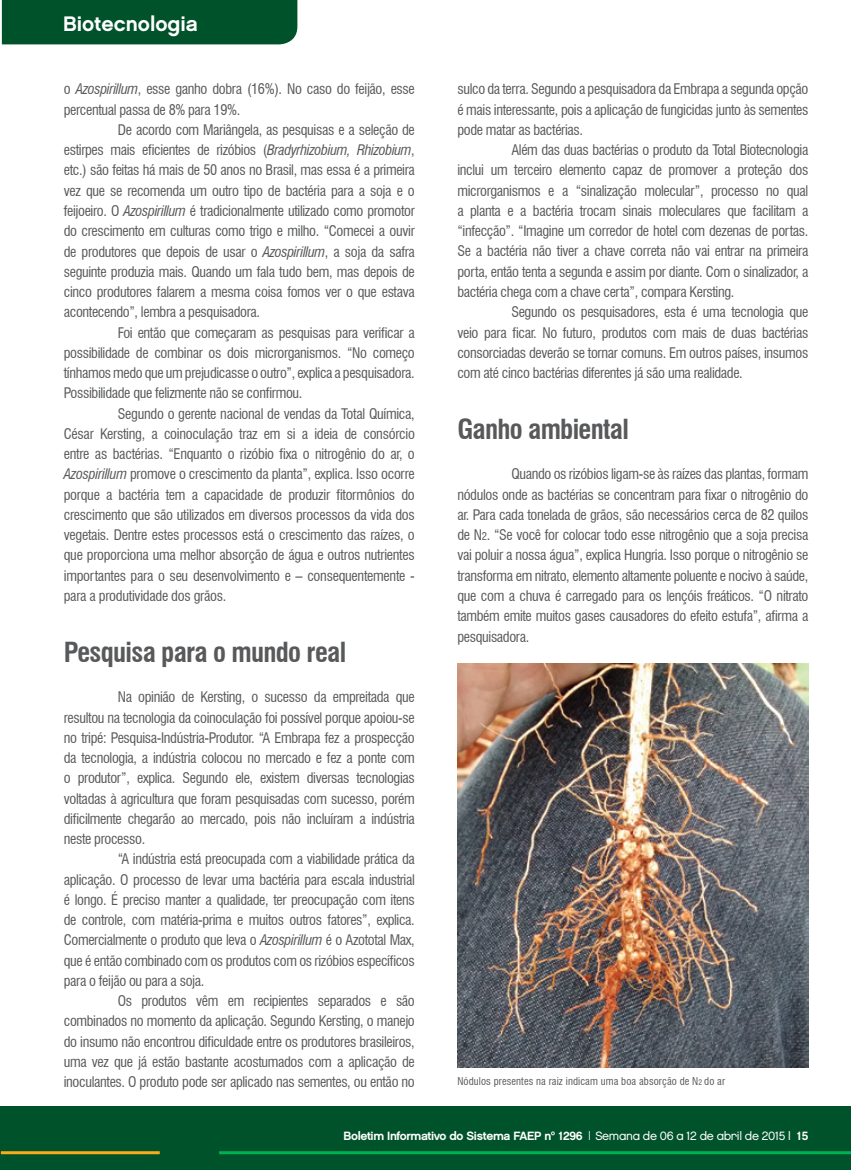
<style>
.page{position:relative;width:851px;height:1170px;background:#fff}
.page>*{position:absolute;margin:0;border:0;box-sizing:border-box;transform-origin:0 0}
.t1{font:700 condensed 27px "Swiss 721 BT";letter-spacing:-.025em;color:#58595b}
.t2{font:21px "Chalet New York Nineteen Sixty";color:#fff}
.t3{font:condensed 14.25px/20.2px "Swiss 721 BT";letter-spacing:-.025em;color:#58595b;text-align:justify}
.t4{font:12px "Chalet New York Nineteen Sixty";letter-spacing:-.03em;color:#fff}
.t5{font:condensed 10.5px "Swiss 721 BT";letter-spacing:.01em;color:#58595b}
.s1{font-style:italic}
.s2{font-size:10.5px}
.s3{font-size:7.5px}
.s4{font-family:"Chalet London Nineteen Eighty"}
</style>
<div class="page">
<div style="left:0;top:1106px;width:850px;height:63px;background:#00522a"></div>
<hr style="left:1px;top:1151px;width:159px;height:3px;background:#fbac18">
<hr style="left:219px;top:1151px;width:631px;height:3px;background:#00b055">
<div style="left:1px;top:0;width:296px;height:45px;background:#00522a"></div>
<img style="left:457px;top:663px;width:351px;height:403px">
<h2 class="t2" style="left:63px;top:11px;width:136px">Biotecnologia</h2>
<p class="t3" style="left:64px;top:79px;width:352px">o <span class="s1">Azospirillum</span>, esse ganho dobra (16%). No caso do feijão, esse percentual passa de 8% para 19%.</p>
<p class="t3" style="left:64px;top:120px;width:352px;text-indent:54px">De acordo com Mariângela, as pesquisas e a seleção de estirpes mais eficientes de rizóbios (<span class="s1">Bradyrhizobium, Rhizobium</span>, etc.) são feitas há mais de 50 anos no Brasil, mas essa é a primeira vez que se recomenda um outro tipo de bactéria para a soja e o feijoeiro. O <span class="s1">Azospirillum</span> é tradicionalmente utilizado como promotor do crescimento em culturas como trigo e milho. “Comecei a ouvir de produtores que depois de usar o <span class="s1">Azospirillum</span>, a soja da safra seguinte produzia mais. Quando um fala tudo bem, mas depois de cinco produtores falarem a mesma coisa fomos ver o que estava acontecendo”, lembra a pesquisadora.</p>
<p class="t3" style="left:64px;top:322px;width:352px;text-indent:54px">Foi então que começaram as pesquisas para verificar a possibilidade de combinar os dois microrganismos. “No começo tínhamos medo que um prejudicasse o outro”, explica a pesquisadora.<br>Possibilidade que felizmente não se confirmou.</p>
<p class="t3" style="left:64px;top:403px;width:352px;text-indent:54px">Segundo o gerente nacional de vendas da Total Química, César Kersting, a coinoculação traz em si a ideia de consórcio entre as bactérias. “Enquanto o rizóbio fixa o nitrogênio do ar, o <span class="s1">Azospirillum</span> promove o crescimento da planta”, explica. Isso ocorre porque a bactéria tem a capacidade de produzir fitormônios do crescimento que são utilizados em diversos processos da vida dos vegetais. Dentre estes processos está o crescimento das raízes, o que proporciona uma melhor absorção de água e outros nutrientes importantes para o seu desenvolvimento e – consequentemente - para a produtividade dos grãos.</p>
<h1 class="t1" style="left:64px;top:635px;width:284px">Pesquisa para o mundo real</h1>
<p class="t3" style="left:64px;top:687px;width:352px;text-indent:54px">Na opinião de Kersting, o sucesso da empreitada que resultou na tecnologia da coinoculação foi possível porque apoiou-se no tripé: Pesquisa-Indústria-Produtor. “A Embrapa fez a prospecção da tecnologia, a indústria colocou no mercado e fez a ponte com o produtor”, explica. Segundo ele, existem diversas tecnologias voltadas à agricultura que foram pesquisadas com sucesso, porém dificilmente chegarão ao mercado, pois não incluíram a indústria neste processo.</p>
<p class="t3" style="left:64px;top:849px;width:352px;text-indent:54px">“A indústria está preocupada com a viabilidade prática da aplicação. O processo de levar uma bactéria para escala industrial é longo. É preciso manter a qualidade, ter preocupação com itens de controle, com matéria-prima e muitos outros fatores”, explica.<br>Comercialmente o produto que leva o <span class="s1">Azospirillum</span> é o Azototal Max, que é então combinado com os produtos com os rizóbios específicos para o feijão ou para a soja.</p>
<p class="t3" style="left:64px;top:990px;width:352px;text-indent:54px">Os produtos vêm em recipientes separados e são combinados no momento da aplicação. Segundo Kersting, o manejo do insumo não encontrou dificuldade entre os produtores brasileiros, uma vez que já estão bastante acostumados com a aplicação de inoculantes. O produto pode ser aplicado nas sementes, ou então no</p>
<p class="t3" style="left:457px;top:79px;width:352px">sulco da terra. Segundo a pesquisadora da Embrapa a segunda opção é mais interessante, pois a aplicação de fungicidas junto às sementes pode matar as bactérias.</p>
<p class="t3" style="left:457px;top:140px;width:352px;text-indent:54px">Além das duas bactérias o produto da Total Biotecnologia inclui um terceiro elemento capaz de promover a proteção dos microrganismos e a “sinalização molecular”, processo no qual a planta e a bactéria trocam sinais moleculares que facilitam a “infecção”. “Imagine um corredor de hotel com dezenas de portas.<br>Se a bactéria não tiver a chave correta não vai entrar na primeira porta, então tenta a segunda e assim por diante. Com o sinalizador, a bactéria chega com a chave certa”, compara Kersting.</p>
<p class="t3" style="left:457px;top:302px;width:352px;text-indent:54px">Segundo os pesquisadores, esta é uma tecnologia que veio para ficar. No futuro, produtos com mais de duas bactérias consorciadas deverão se tornar comuns. Em outros países, insumos com até cinco bactérias diferentes já são uma realidade.</p>
<h1 class="t1" style="left:457px;top:413px;width:173px">Ganho ambiental</h1>
<p class="t3" style="left:457px;top:464px;width:352px;text-indent:54px">Quando os rizóbios ligam-se às raízes das plantas, formam nódulos onde as bactérias se concentram para fixar o nitrogênio do ar. Para cada tonelada de grãos, são necessários cerca de 82 quilos de N<span class="s2">2</span>. “Se você for colocar todo esse nitrogênio que a soja precisa vai poluir a nossa água”, explica Hungria. Isso porque o nitrogênio se transforma em nitrato, elemento altamente poluente e nocivo à saúde, que com a chuva é carregado para os lençóis freáticos. “O nitrato também emite muitos gases causadores do efeito estufa”, afirma a pesquisadora.</p>
<p class="t5" style="left:457px;top:1074px;width:269px">Nódulos presentes na raiz indicam uma boa absorção de N<span class="s3">2</span> do ar</p>
<p class="t4" style="left:343px;top:1128px;width:466px">Boletim Informativo do Sistema FAEP nº 1296 | <span class="s4">Semana de 06 a 12 de abril de 2015 |</span> 15</p>
</div>
